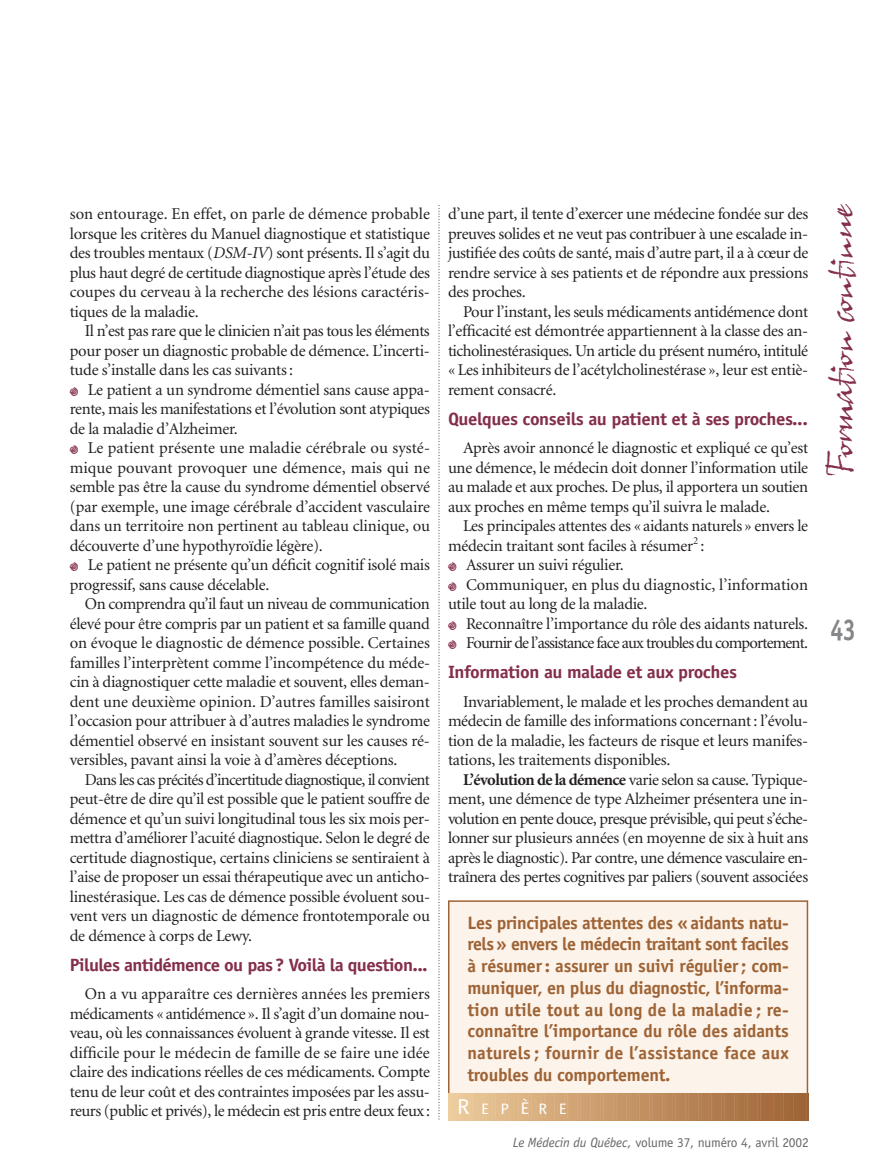
<style>
.page{position:relative;width:878px;height:1175px;background:#fff}
.page>*{position:absolute;margin:0;border:0;box-sizing:border-box;transform-origin:0 0}
.t1{font:36px "John Handy Plain";letter-spacing:-.055em;color:#842f4a}
.t2{font:700 30px "Officina Sans";color:#848688;scale:.8 1}
.t3{font:700 18px/21.8px "Officina Sans";letter-spacing:-.015em;color:#9e6335;text-align:justify}
.t4{font:700 17.85px "Officina Sans";letter-spacing:-.025em;color:#842f4a;scale:1.05 1}
.t5{font:16.5px/19.5px "Minion";letter-spacing:-.015em;color:#231f1f;text-align:justify}
.t6{font:15.15px "Officina Sans";color:#fff;scale:1.11 1}
.t7{font:13.5px "Officina Sans";letter-spacing:-.01em;color:#656769}
.s1{font-style:italic}
.s2{font-family:"Mini Pics Confetti";font-weight:800;font-size:10.5px;color:#842f4a}
.s3{font-weight:700}
.s4{font-size:21.6px}
.s5{font-size:16.8px}
</style>
<div class="page">
<svg style="left:438px;top:208px;width:1px;height:912px"></svg>
<div style="left:448px;top:901px;width:359px;height:219px;background:#fcf3ea"></div>
<div style="left:448px;top:900px;width:360px;height:220px;border:2px solid #9e6335"></div>
<svg style="left:448px;top:1094px;width:59px;height:26px;background:#e6c394"></svg>
<hr style="left:509px;top:1094px;width:2px;height:26px;background:#e0b988">
<svg style="left:513px;top:1094px;width:30px;height:26px"></svg>
<hr style="left:545px;top:1094px;width:2px;height:26px;background:#d7ad7d">
<svg style="left:549px;top:1094px;width:79px;height:26px;background:#cea071"></svg>
<hr style="left:630px;top:1094px;width:2px;height:26px;background:#c59464">
<svg style="left:634px;top:1094px;width:30px;height:26px"></svg>
<hr style="left:666px;top:1094px;width:2px;height:26px;background:#bd895b">
<svg style="left:670px;top:1094px;width:79px;height:26px;background:#b37e50"></svg>
<hr style="left:751px;top:1094px;width:2px;height:26px;background:#aa7143">
<svg style="left:755px;top:1094px;width:53px;height:26px"></svg>
<p class="t5" style="left:70px;top:205px;width:362px">son entourage. En effet, on parle de démence probable lorsque les critères du Manuel diagnostique et statistique des troubles mentaux (<span class="s1">DSM-IV</span>) sont présents. Il s’agit du plus haut degré de certitude diagnostique après l’étude des coupes du cerveau à la recherche des lésions caractéris&shy;tiques de la maladie.</p>
<p class="t5" style="left:70px;top:322px;width:362px;text-align:left;text-indent:15px">Il n’est pas rare que le clinicien n’ait pas tous les éléments pour poser un diagnostic probable de démence. L’incerti&shy;tude s’installe dans les cas suivants :<br><span class="s2">i</span> Le patient a un syndrome démentiel sans cause appa&shy;rente, mais les manifestations et l’évolution sont atypiques de la maladie d’Alzheimer.<br><span class="s2">i</span> Le patient présente une maladie cérébrale ou systé&shy;mique pouvant provoquer une démence, mais qui ne semble pas être la cause du syndrome démentiel observé (par exemple, une image cérébrale d’accident vasculaire dans un territoire non pertinent au tableau clinique, ou découverte d’une hypothyroïdie légère).<br><span class="s2">i</span> Le patient ne présente qu’un déficit cognitif isolé mais progressif, sans cause décelable.</p>
<p class="t5" style="left:70px;top:595px;width:362px;text-indent:15px">On comprendra qu’il faut un niveau de communication élevé pour être compris par un patient et sa famille quand on évoque le diagnostic de démence possible. Certaines familles l’interprètent comme l’incompétence du méde&shy;cin à diagnostiquer cette maladie et souvent, elles deman&shy;dent une deuxième opinion. D’autres familles saisiront l’occasion pour attribuer à d’autres maladies le syndrome démentiel observé en insistant souvent sur les causes ré&shy;versibles, pavant ainsi la voie à d’amères déceptions.</p>
<p class="t5" style="left:70px;top:771px;width:362px;text-indent:15px">Dans les cas précités d’incertitude diagnostique, il convient peut-être de dire qu’il est possible que le patient souffre de démence et qu’un suivi longitudinal tous les six mois per&shy;mettra d’améliorer l’acuité diagnostique. Selon le degré de certitude diagnostique, certains cliniciens se sentiraient à l’aise de proposer un essai thérapeutique avec un anticho&shy;linestérasique. Les cas de démence possible évoluent sou&shy;vent vers un diagnostic de démence frontotemporale ou de démence à corps de Lewy.</p>
<p class="t4" style="left:70px;top:958px;width:342px">Pilules antidémence ou pas? Voilà la question...</p>
<p class="t5" style="left:70px;top:985px;width:362px;text-indent:15px">On a vu apparaître ces dernières années les premiers médicaments « antidémence ». Il s’agit d’un domaine nou&shy;veau, où les connaissances évoluent à grande vitesse. Il est difficile pour le médecin de famille de se faire une idée claire des indications réelles de ces médicaments. Compte tenu de leur coût et des contraintes imposées par les assu&shy;reurs (public et privés), le médecin est pris entre deux feux:</p>
<p class="t5" style="left:448px;top:205px;width:362px">d’une part, il tente d’exercer une médecine fondée sur des preuves solides et ne veut pas contribuer à une escalade in&shy;justifiée des coûts de santé, mais d’autre part, il a à cœur de rendre service à ses patients et de répondre aux pressions des proches.</p>
<p class="t5" style="left:448px;top:303px;width:362px;text-indent:15px">Pour l’instant, les seuls médicaments antidémence dont l’efficacité est démontrée appartiennent à la classe des an&shy;ticholinestérasiques. Un article du présent numéro, intitulé « Les inhibiteurs de l’acétylcholinestérase », leur est entiè&shy;rement consacré.</p>
<p class="t4" style="left:448px;top:412px;width:344px">Quelques conseils au patient et à ses proches...</p>
<p class="t5" style="left:448px;top:439px;width:362px;text-indent:15px">Après avoir annoncé le diagnostic et expliqué ce qu’est une démence, le médecin doit donner l’information utile au malade et aux proches. De plus, il apportera un soutien aux proches en même temps qu’il suivra le malade.</p>
<p class="t5" style="left:448px;top:517px;width:361px;text-align:left;text-indent:15px">Les principales attentes des « aidants naturels » envers le médecin traitant sont faciles à résumer<sup>2</sup> :<br><span class="s2">i</span> Assurer un suivi régulier.<br><span class="s2">i</span> Communiquer, en plus du diagnostic, l’information utile tout au long de la maladie.<br><span class="s2">i</span> Reconnaître l’importance du rôle des aidants naturels. <span class="s2">i</span> Fournir de l’assistance face aux troubles du comportement.</p>
<p class="t4" style="left:448px;top:665px;width:277px">Information au malade et aux proches</p>
<p class="t5" style="left:448px;top:693px;width:362px;text-indent:15px">Invariablement, le malade et les proches demandent au médecin de famille des informations concernant : l’évolu&shy;tion de la maladie, les facteurs de risque et leurs manifes&shy;tations, les traitements disponibles.</p>
<p class="t5" style="left:448px;top:771px;width:362px;text-indent:15px"><span class="s3">L’évolution de la démence</span> varie selon sa cause. Typique&shy;ment, une démence de type Alzheimer présentera une in&shy;volution en pente douce, presque prévisible, qui peut s’éche&shy;lonner sur plusieurs années (en moyenne de six à huit ans après le diagnostic). Par contre, une démence vasculaire en&shy;traînera des pertes cognitives par paliers (souvent associées</p>
<p class="t3" style="left:467px;top:913px;width:323px">Les principales attentes des «aidants natu&shy;rels» envers le médecin traitant sont faciles à résumer : assurer un suivi régulier ; com&shy;muniquer, en plus du diagnostic, l’informa&shy;tion utile tout au long de la maladie ; re&shy;connaître l’importance du rôle des aidants naturels ; fournir de l’assistance face aux troubles du comportement.</p>
<p class="t6" style="left:457px;top:1103px;width:100px"><span class="s4">R</span>EP<span class="s5">È</span>RE</p>
<p class="t7" style="left:512px;top:1137px;width:298px"><span class="s1">Le Médecin du Québec,</span> volume 37, numéro 4, avril 2002</p>
<h1 class="t1" style="left:825px;top:475px;width:273px;rotate:-90deg">Formation continue</h1>
<h2 class="t2" style="left:830px;top:618px;width:34px">43</h2>
</div>
